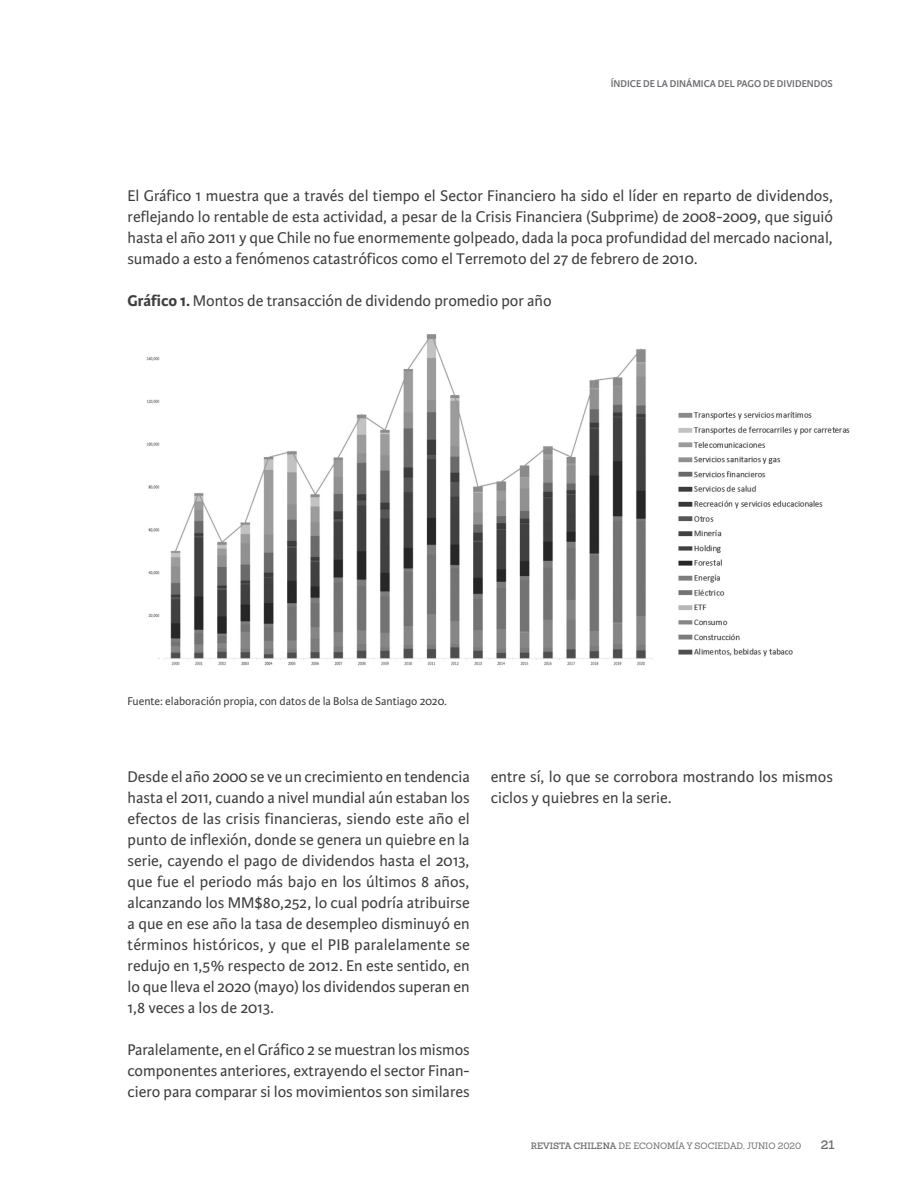
<style>
.page{position:relative;width:918px;height:1188px;background:#fff}
.page>*{position:absolute;margin:0;border:0;box-sizing:border-box;transform-origin:0 0}
.t1{font:16.5px/21px "Karmina Sans";color:#3e3e3f;text-align:justify}
.t2{font:12px "Karmina Sans";color:#3e3e3f}
.t3{font:600 12px "Sanchez Slab";color:#6c6d70}
.t4{font:600 10.5px "Karmina Sans";color:#6c6d70}
.t5{font:9px "Sanchez Slab";color:#6c6d70}
.s1{font-weight:700}
.s2{font-weight:600}
</style>
<div class="page">
<img style="left:146px;top:334px;width:507px;height:332px">
<img style="left:678px;top:411px;width:172px;height:246px">
<p class="t4" style="left:611px;top:78px;width:224px">ÍNDICE DE LA DINÁMICA DEL PAGO DE DIVIDENDOS</p>
<p class="t1" style="left:128px;top:185px;width:707px">El Gráfico 1 muestra que a través del tiempo el Sector Financiero ha sido el líder en reparto de dividendos, reflejando lo rentable de esta actividad, a pesar de la Crisis Financiera (Subprime) de 2008-2009, que siguió hasta el año 2011 y que Chile no fue enormemente golpeado, dada la poca profundidad del mercado nacional, sumado a esto a fenómenos catastróficos como el Terremoto del 27 de febrero de 2010.</p>
<p class="t1" style="left:128px;top:290px;width:426px"><span class="s1">Gráfico 1.</span> Montos de transacción de dividendo promedio por año</p>
<p class="t2" style="left:128px;top:694px;width:321px">Fuente: elaboración propia, con datos de la Bolsa de Santiago 2020.</p>
<p class="t1" style="left:128px;top:767px;width:344px">Desde el año 2000 se ve un crecimiento en tendencia hasta el 2011, cuando a nivel mundial aún estaban los efectos de las crisis financieras, siendo este año el punto de inflexión, donde se genera un quiebre en la serie, cayendo el pago de dividendos hasta el 2013, que fue el periodo más bajo en los últimos 8 años, alcanzando los MM$80,252, lo cual podría atribuirse a que en ese año la tasa de desempleo disminuyó en términos históricos, y que el PIB paralelamente se redujo en 1,5% respecto de 2012. En este sentido, en lo que lleva el 2020 (mayo) los dividendos superan en 1,8 veces a los de 2013.</p>
<p class="t1" style="left:128px;top:1040px;width:344px">Paralelamente, en el Gráfico 2 se muestran los mismos componentes anteriores, extrayendo el sector Finan&shy;ciero para comparar si los movimientos son similares</p>
<p class="t1" style="left:491px;top:767px;width:344px">entre sí, lo que se corrobora mostrando los mismos ciclos y quiebres en la serie.</p>
<p class="t5" style="left:531px;top:1140px;width:272px"><span class="s2">REVISTA CHILENA</span> DE ECONOMÍA Y SOCIEDAD, JUNIO 2020</p>
<p class="t3" style="left:821px;top:1136px;width:15px">21</p>
</div>
